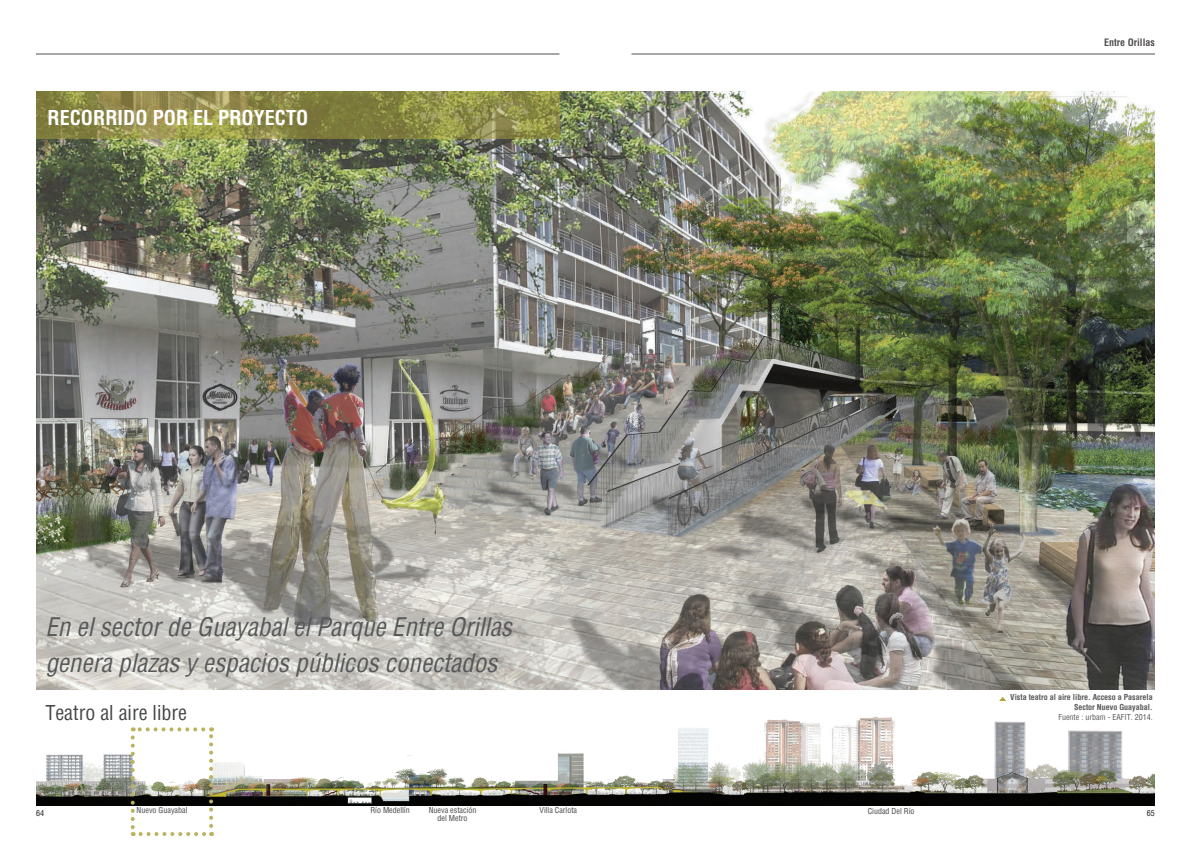
<style>
.page{position:relative;width:1191px;height:842px;background:#fff}
.page>*{position:absolute;margin:0;border:0;box-sizing:border-box;transform-origin:0 0}
.t1{font:italic condensed 25px/36px "Helvetica";color:#57585a}
.t2{font:700 condensed 20px "Helvetica";color:#fff}
.t3{font:condensed 20px "Helvetica";color:#454647}
.t4{font:700 condensed 10px "Helvetica";color:#231f20}
.t5{font:condensed 8px "Helvetica";color:#454647}
.t6{font:700 condensed 8px/10px "Helvetica";color:#57585a;text-align:right}
.t7{font:condensed 8px "Helvetica";color:#57585a}
.t8{font:condensed 8px "Helvetica";color:#231f20}
</style>
<div class="page">
<img style="left:36px;top:716px;width:1119px;height:90px">
<img style="left:36px;top:91px;width:1119px;height:598px">
<svg style="left:999px;top:697px;width:7px;height:4px"></svg>
<svg style="left:131px;top:737px;width:4px;height:99px"></svg>
<svg style="left:141px;top:832px;width:71px;height:4px"></svg>
<svg style="left:209px;top:727px;width:4px;height:99px"></svg>
<svg style="left:133px;top:727px;width:70px;height:4px"></svg>
<svg style="left:36px;top:91px;width:523px;height:47px;background:#8e8c48"></svg>
<hr style="left:631px;top:54px;width:524px;height:1px;background:#231f20">
<hr style="left:36px;top:54px;width:523px;height:1px;background:#231f20">
<p class="t2" style="left:48px;top:104px;width:46px">RECORR</p>
<p class="t2" style="left:118px;top:104px;width:190px">IDO POR EL PROYECTO</p>
<p class="t1" style="left:45px;top:608px;width:468px">En el sector de Guayabal el Parque Entre Orillas genera plazas y espacios públicos conectados</p>
<p class="t3" style="left:45px;top:700px;width:143px">Teatro al aire libre</p>
<p class="t4" style="left:1104px;top:35px;width:52px">Entre Orillas</p>
<p class="t6" style="left:1010px;top:692px;width:144px">Vista teatro al aire libre. Acceso a Pasarela<br>Sector Nuevo Guayabal.</p>
<p class="t7" style="left:1058px;top:712px;width:96px">Fuente : urbam - EAFIT. 2014.</p>
<p class="t5" style="left:137px;top:805px;width:52px">Nuevo Guayabal</p>
<p class="t5" style="left:370px;top:805px;width:41px">Río Medellín</p>
<p class="t5" style="left:429px;top:805px;width:49px">Nueva estación</p>
<p class="t5" style="left:539px;top:805px;width:39px">Villa Carlota</p>
<p class="t5" style="left:437px;top:813px;width:31px">del Metro</p>
<p class="t5" style="left:867px;top:806px;width:48px">Ciudad Del Río</p>
<p class="t8" style="left:36px;top:808px;width:9px">64</p>
<p class="t8" style="left:1147px;top:808px;width:9px">65</p>
</div>
